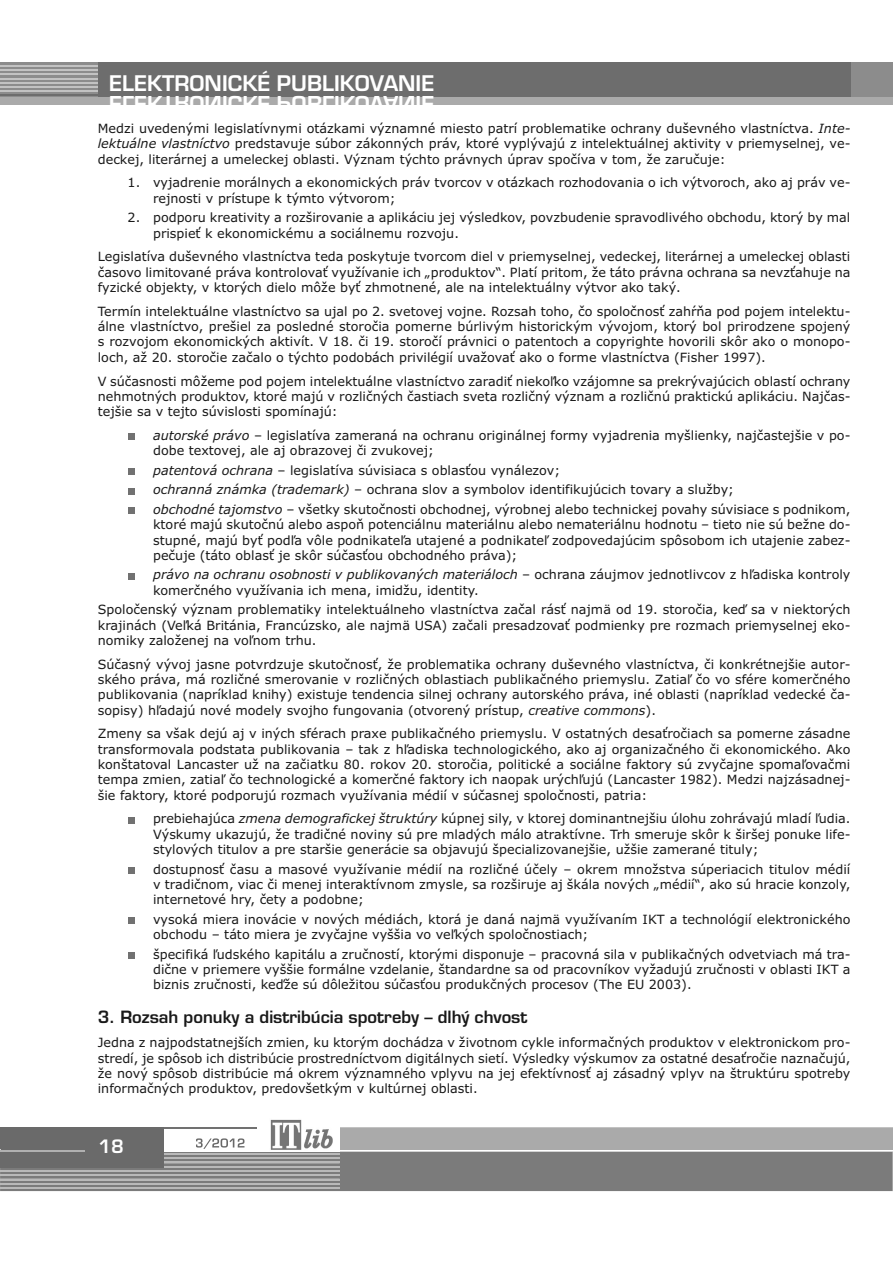
<style>
.page{position:relative;width:893px;height:1263px;background:#fff}
.page>*{position:absolute;margin:0;border:0;box-sizing:border-box;transform-origin:0 0}
.t1{font:21px "Euromode CE Bold";color:#fff}
.t2{font:18px "Euromode CE Bold";color:#fff}
.t3{font:16.5px "Euromode CE Bold";color:#191919}
.t4{font:12.75px/15.3px "Verdana";color:#191919;text-align:justify}
.s1{font-style:italic}
</style>
<div class="page">
<div style="left:0;top:62px;width:893px;height:43px;background:#aaa"></div>
<div style="left:0;top:62px;width:893px;height:34px;background:#8c8c8c"></div>
<div style="left:98px;top:62px;width:752px;height:34px;background:#6d6d6d"></div>
<hr style="left:0;top:95px;width:98px;height:1px;background:#6d6d6d">
<hr style="left:0;top:91px;width:98px;height:1px;background:#c2c2c2">
<hr style="left:0;top:86px;width:98px;height:2px;background:#c2c2c2">
<hr style="left:0;top:82px;width:98px;height:2px;background:#c2c2c2">
<hr style="left:0;top:78px;width:98px;height:1px;background:#c2c2c2">
<hr style="left:0;top:74px;width:98px;height:1px;background:#c2c2c2">
<hr style="left:0;top:69px;width:98px;height:2px;background:#c2c2c2">
<hr style="left:0;top:65px;width:98px;height:2px;background:#c2c2c2">
<svg style="left:340px;top:1127px;width:553px;height:64px;background:#acacac"></svg>
<hr style="left:0;top:1150px;width:893px;height:1px;background:#fff">
<hr style="left:164px;top:1127px;width:93px;height:2px;background:#717171">
<img style="left:270px;top:1119px;width:62px;height:19px">
<svg style="left:0;top:1138px;width:892px;height:53px;background:#8e8e8e"></svg>
<hr style="left:0;top:1187px;width:340px;height:2px;background:#b9b9b9">
<hr style="left:0;top:1183px;width:340px;height:1px;background:#b9b9b9">
<hr style="left:0;top:1179px;width:340px;height:1px;background:#b9b9b9">
<hr style="left:0;top:1174px;width:340px;height:2px;background:#b9b9b9">
<hr style="left:0;top:1170px;width:340px;height:2px;background:#b9b9b9">
<hr style="left:0;top:1166px;width:340px;height:1px;background:#b9b9b9">
<hr style="left:0;top:1162px;width:340px;height:1px;background:#b9b9b9">
<hr style="left:0;top:1157px;width:340px;height:2px;background:#b9b9b9">
<hr style="left:0;top:1153px;width:340px;height:2px;background:#b9b9b9">
<div style="left:0;top:1127px;width:164px;height:41px;background:#6a6a6a"></div>
<hr style="left:0;top:1150px;width:84px;height:1px;background:#b0b0b0">
<div style="left:128px;top:433px;width:7px;height:7px;background:#717171"></div>
<div style="left:128px;top:468px;width:7px;height:7px;background:#717171"></div>
<div style="left:128px;top:488px;width:7px;height:6px;background:#717171"></div>
<div style="left:128px;top:507px;width:7px;height:7px;background:#717171"></div>
<div style="left:128px;top:573px;width:7px;height:6px;background:#717171"></div>
<div style="left:128px;top:817px;width:7px;height:6px;background:#717171"></div>
<div style="left:128px;top:867px;width:7px;height:6px;background:#717171"></div>
<div style="left:128px;top:917px;width:7px;height:7px;background:#717171"></div>
<div style="left:128px;top:952px;width:7px;height:6px;background:#717171"></div>
<h1 class="t1" style="left:109px;top:73px;width:327px">EELLEEKKTTRROONNIICCKKÉÉ PPUUBBLLIIKKOOVVAANNIIEE</h1>
<p class="t4" style="left:98px;top:121px;width:754px">Medzi uvedenými legislatívnymi otázkami významné miesto patrí problematike ochrany duševného vlastníctva. <span class="s1">Inte&shy;lektuálne vlastníctvo</span> predstavuje súbor zákonných práv, ktoré vyplývajú z intelektuálnej aktivity v priemyselnej, ve&shy;deckej, literárnej a umeleckej oblasti. Význam týchto právnych úprav spočíva v tom, že zaručuje:</p>
<p class="t4" style="left:153px;top:175px;width:699px;text-indent:-26px">1. vyjadrenie morálnych a ekonomických práv tvorcov v otázkach rozhodovania o ich výtvoroch, ako aj práv ve&shy;rejnosti v prístupe k týmto výtvorom;</p>
<p class="t4" style="left:153px;top:210px;width:699px;text-indent:-26px">2. podporu kreativity a rozširovanie a aplikáciu jej výsledkov, povzbudenie spravodlivého obchodu, ktorý by mal prispieť k ekonomickému a sociálnemu rozvoju.</p>
<p class="t4" style="left:98px;top:249px;width:754px">Legislatíva duševného vlastníctva teda poskytuje tvorcom diel v priemyselnej, vedeckej, literárnej a umeleckej oblasti časovo limitované práva kontrolovať využívanie ich „produktov“. Platí pritom, že táto právna ochrana sa nevzťahuje na fyzické objekty, v ktorých dielo môže byť zhmotnené, ale na intelektuálny výtvor ako taký.</p>
<p class="t4" style="left:98px;top:304px;width:754px">Termín intelektuálne vlastníctvo sa ujal po 2. svetovej vojne. Rozsah toho, čo spoločnosť zahŕňa pod pojem intelektu&shy;álne vlastníctvo, prešiel za posledné storočia pomerne búrlivým historickým vývojom, ktorý bol prirodzene spojený s rozvojom ekonomických aktivít. V 18. či 19. storočí právnici o patentoch a copyrighte hovorili skôr ako o monopo&shy;loch, až 20. storočie začalo o týchto podobách privilégií uvažovať ako o forme vlastníctva (Fisher 1997).</p>
<p class="t4" style="left:98px;top:373px;width:754px">V súčasnosti môžeme pod pojem intelektuálne vlastníctvo zaradiť niekoľko vzájomne sa prekrývajúcich oblastí ochrany nehmotných produktov, ktoré majú v rozličných častiach sveta rozličný význam a rozličnú praktickú aplikáciu. Najčas&shy;tejšie sa v tejto súvislosti spomínajú:</p>
<p class="t4" style="left:153px;top:428px;width:699px"><span class="s1">autorské právo</span> – legislatíva zameraná na ochranu originálnej formy vyjadrenia myšlienky, najčastejšie v po&shy;dobe textovej, ale aj obrazovej či zvukovej;</p>
<p class="t4" style="left:153px;top:461px;width:699px;line-height:19.5px;text-align:left"><span class="s1">patentová ochrana</span> – legislatíva súvisiaca s oblasťou vynálezov;<br><span class="s1">ochranná známka (trademark)</span> – ochrana slov a symbolov identifikujúcich tovary a služby;<br><span class="s1">obchodné tajomstvo</span> – všetky skutočnosti obchodnej, výrobnej alebo technickej povahy súvisiace s podnikom,</p>
<p class="t4" style="left:153px;top:517px;width:699px">ktoré majú skutočnú alebo aspoň potenciálnu materiálnu alebo nemateriálnu hodnotu – tieto nie sú bežne do&shy;stupné, majú byť podľa vôle podnikateľa utajené a podnikateľ zodpovedajúcim spôsobom ich utajenie zabez&shy;pečuje (táto oblasť je skôr súčasťou obchodného práva);</p>
<p class="t4" style="left:153px;top:567px;width:699px"><span class="s1">právo na ochranu osobnosti v publikovaných materiáloch</span> – ochrana záujmov jednotlivcov z hľadiska kontroly komerčného využívania ich mena, imidžu, identity.</p>
<p class="t4" style="left:98px;top:602px;width:754px">Spoločenský význam problematiky intelektuálneho vlastníctva začal rásť najmä od 19. storočia, keď sa v niektorých krajinách (Veľká Británia, Francúzsko, ale najmä USA) začali presadzovať podmienky pre rozmach priemyselnej eko&shy;nomiky založenej na voľnom trhu.</p>
<p class="t4" style="left:98px;top:657px;width:754px">Súčasný vývoj jasne potvrdzuje skutočnosť, že problematika ochrany duševného vlastníctva, či konkrétnejšie autor&shy;ského práva, má rozličné smerovanie v rozličných oblastiach publikačného priemyslu. Zatiaľ čo vo sfére komerčného publikovania (napríklad knihy) existuje tendencia silnej ochrany autorského práva, iné oblasti (napríklad vedecké ča&shy;sopisy) hľadajú nové modely svojho fungovania (otvorený prístup, <span class="s1">creative commons</span>).</p>
<p class="t4" style="left:98px;top:726px;width:754px">Zmeny sa však dejú aj v iných sférach praxe publikačného priemyslu. V ostatných desaťročiach sa pomerne zásadne transformovala podstata publikovania – tak z hľadiska technologického, ako aj organizačného či ekonomického. Ako konštatoval Lancaster už na začiatku 80. rokov 20. storočia, politické a sociálne faktory sú zvyčajne spomaľovačmi tempa zmien, zatiaľ čo technologické a komerčné faktory ich naopak urýchľujú (Lancaster 1982). Medzi najzásadnej&shy;šie faktory, ktoré podporujú rozmach využívania médií v súčasnej spoločnosti, patria:</p>
<p class="t4" style="left:153px;top:811px;width:699px">prebiehajúca <span class="s1">zmena demografickej štruktúry</span> kúpnej sily, v ktorej dominantnejšiu úlohu zohrávajú mladí ľudia.<br>Výskumy ukazujú, že tradičné noviny sú pre mladých málo atraktívne. Trh smeruje skôr k širšej ponuke life&shy;stylových titulov a pre staršie generácie sa objavujú špecializovanejšie, užšie zamerané tituly;</p>
<p class="t4" style="left:153px;top:861px;width:699px">dostupnosť času a masové využívanie médií na rozličné účely – okrem množstva súperiacich titulov médií v tradičnom, viac či menej interaktívnom zmysle, sa rozširuje aj škála nových „médií“, ako sú hracie konzoly, internetové hry, čety a podobne;</p>
<p class="t4" style="left:153px;top:912px;width:699px">vysoká miera inovácie v nových médiách, ktorá je daná najmä využívaním IKT a technológií elektronického obchodu – táto miera je zvyčajne vyššia vo veľkých spoločnostiach;</p>
<p class="t4" style="left:153px;top:946px;width:699px">špecifiká ľudského kapitálu a zručností, ktorými disponuje – pracovná sila v publikačných odvetviach má tra&shy;dične v priemere vyššie formálne vzdelanie, štandardne sa od pracovníkov vyžadujú zručnosti v oblasti IKT a biznis zručnosti, keďže sú dôležitou súčasťou produkčných procesov (The EU 2003).</p>
<p class="t3" style="left:98px;top:1006px;width:431px">3. Rozsah ponuky a distribúcia spotreby – dlhý chvost</p>
<p class="t4" style="left:98px;top:1035px;width:754px">Jedna z najpodstatnejších zmien, ku ktorým dochádza v životnom cykle informačných produktov v elektronickom pro&shy;stredí, je spôsob ich distribúcie prostredníctvom digitálnych sietí. Výsledky výskumov za ostatné desaťročie naznačujú, že nový spôsob distribúcie má okrem významného vplyvu na jej efektívnosť aj zásadný vplyv na štruktúru spotreby informačných produktov, predovšetkým v kultúrnej oblasti.</p>
<h2 class="t2" style="left:98px;top:1135px;width:27px">18</h2>
</div>
